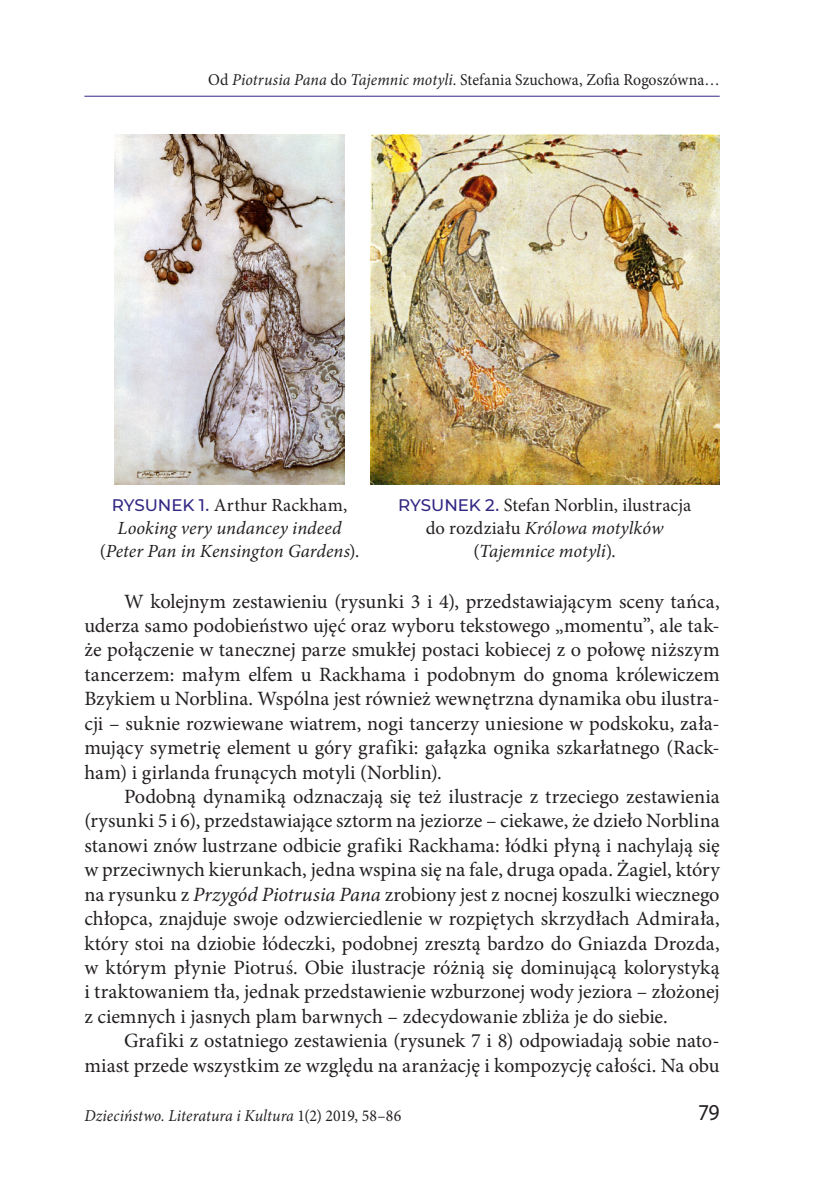
<style>
.page{position:relative;width:819px;height:1181px;background:#fff}
.page>*{position:absolute;margin:0;border:0;box-sizing:border-box;transform-origin:0 0}
.t1{font:22.75px "Myriad Pro";color:#231f20;scale:.95 1}
.tekst{font:20.3px/24.5px "Minion Pro";color:#231f20;text-align:justify}
.t2{font:italic 18.55px/22.8px "Minion Pro";letter-spacing:.005em;color:#231f20;text-align:center}
.t3{font:18.55px/22.8px "Minion Pro";color:#231f20;text-align:center}
.pagina{font:16.62px "Minion Pro";letter-spacing:.005em;color:#231f20;scale:.95 1}
.t4{font:italic 16.62px "Minion Pro";letter-spacing:.005em;color:#231f20;scale:.95 1}
.s1{font-style:italic}
.s2{font-family:"Montserrat";font-weight:500;font-style:normal;font-size:16.62px;color:#312783}
.s3{font-style:normal}
.s4{font-family:"Montserrat";font-weight:500;font-size:16.62px;color:#312783}
</style>
<div class="page">
<hr style="left:84px;top:96px;width:635px;height:1px;background:#312783">
<img style="left:115px;top:134px;width:229px;height:350px">
<img style="left:370px;top:134px;width:349px;height:350px">
<p class="pagina" style="left:208px;top:69px;width:540px">Od <span class="s1">Piotrusia Pana</span> do <span class="s1">Tajemnic motyli</span>. Stefania Szuchowa, Zofia Rogoszówna…</p>
<p class="t2" style="left:100px;top:494px;width:261px"><span class="s2">RYSUNEK 1.</span> <span class="s3">Arthur Rackham,<br></span>Looking very undancey indeed <span class="s3">(</span>Peter Pan in Kensington Gardens<span class="s3">).</span></p>
<p class="t3" style="left:398px;top:494px;width:295px"><span class="s4">RYSUNEK 2.</span> Stefan Norblin, ilustracja do rozdziału <span class="s1">Królowa motylków </span>(<span class="s1">Tajemnice motyli</span>).</p>
<p class="tekst" style="left:84px;top:589px;width:637px;text-indent:40px">W kolejnym zestawieniu (rysunki 3 i 4), przedstawiającym sceny tańca, uderza samo podobieństwo ujęć oraz wyboru tekstowego „momentu”, ale tak&shy;że połączenie w tanecznej parze smukłej postaci kobiecej z o połowę niższym tancerzem: małym elfem u Rackhama i podobnym do gnoma królewiczem Bzykiem u Norblina. Wspólna jest również wewnętrzna dynamika obu ilustra&shy;cji – suknie rozwiewane wiatrem, nogi tancerzy uniesione w podskoku, zała&shy;mujący symetrię element u góry grafiki: gałązka ognika szkarłatnego (Rack&shy;ham) i girlanda frunących motyli (Norblin).</p>
<p class="tekst" style="left:84px;top:784px;width:636px;text-indent:40px">Podobną dynamiką odznaczają się też ilustracje z trzeciego zestawienia (rysunki 5 i 6), przedstawiające sztorm na jeziorze – ciekawe, że dzieło Norblina stanowi znów lustrzane odbicie grafiki Rackhama: łódki płyną i nachylają się w przeciwnych kierunkach, jedna wspina się na fale, druga opada. Żagiel, który na rysunku z <span class="s1">Przygód Piotrusia Pana</span> zrobiony jest z nocnej koszulki wiecznego chłopca, znajduje swoje odzwierciedlenie w rozpiętych skrzydłach Admirała, który stoi na dziobie łódeczki, podobnej zresztą bardzo do Gniazda Drozda, w którym płynie Piotruś. Obie ilustracje różnią się dominującą kolorystyką i traktowaniem tła, jednak przedstawienie wzburzonej wody jeziora – złożonej z ciemnych i jasnych plam barwnych – zdecydowanie zbliża je do siebie.</p>
<p class="tekst" style="left:84px;top:1028px;width:636px;text-align:right">Grafiki z ostatniego zestawienia (rysunek 7 i 8) odpowiadają sobie nato&shy;miast przede wszystkim ze względu na aranżację i kompozycję całości. Na obu</p>
<p class="t4" style="left:84px;top:1104px;width:335px">Dzieciństwo. Literatura i Kultura <span class="s3">1(2) 2019, 58–86</span></p>
<p class="t1" style="left:698px;top:1098px;width:24px">79</p>
</div>
